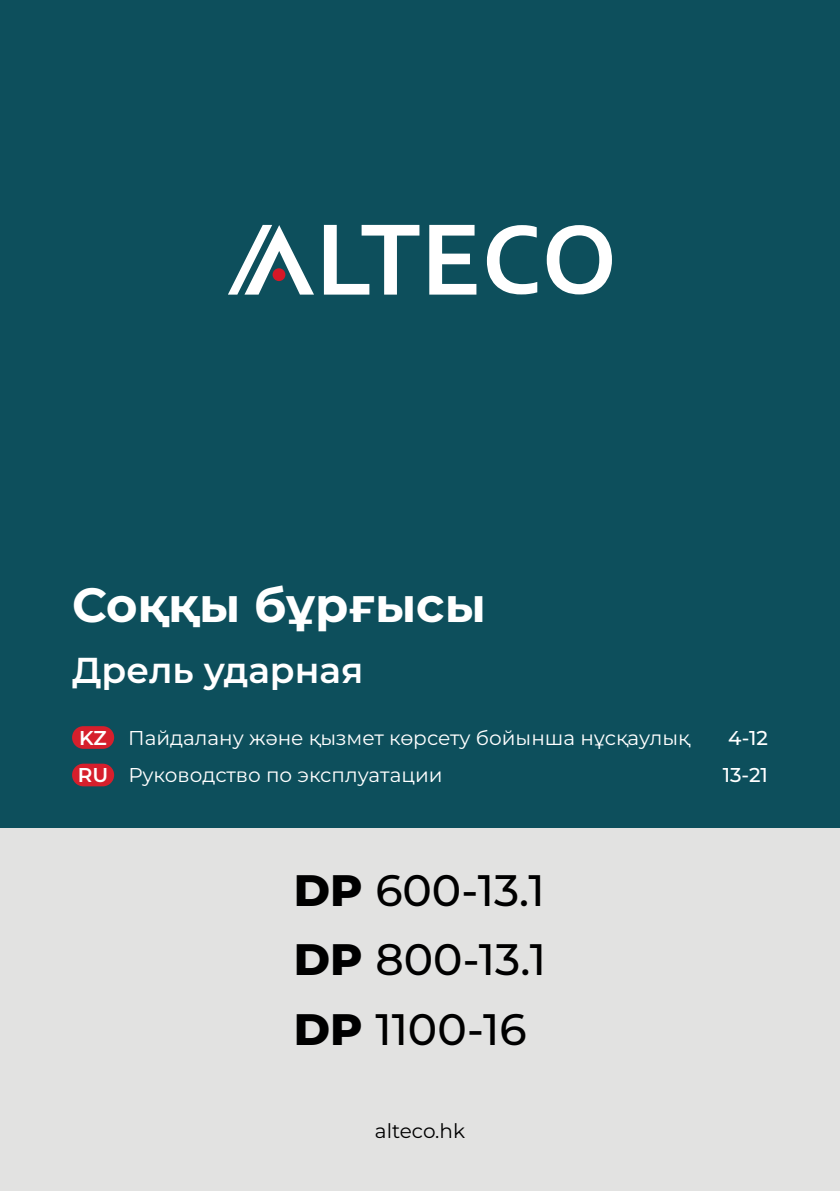
<style>
.page{position:relative;width:840px;height:1191px;background:#fff}
.page>*{position:absolute;margin:0;border:0;box-sizing:border-box;transform-origin:0 0}
.t1{font:700 48px "Montserrat";color:#fff}
.t2{font:500 44px "Montserrat";color:#000}
.t3{font:600 36px "Montserrat";color:#fff}
.t4{font:20px "Montserrat";color:#fff}
.t5{font:20px "Montserrat";color:#000}
.t6{font:500 20px "Montserrat";color:#fff}
.t7{font:600 20px "Montserrat";color:#fff}
.s1{font-weight:800}
</style>
<div class="page">
<div style="left:0;top:0;width:839px;height:828px;background:#0d4f5c"></div>
<div style="left:0;top:828px;width:839px;height:363px;background:#e2e2e1"></div>
<svg style="left:228px;top:225px;width:383px;height:69px"></svg>
<div style="left:272px;top:268px;width:13px;height:13px;background:#d61827;border-radius:50%"></div>
<div style="left:72px;top:763px;width:42px;height:23px;background:#d61f2c;border-radius:11px"></div>
<div style="left:72px;top:726px;width:42px;height:23px;background:#d61f2c;border-radius:11px"></div>
<p class="t1" style="left:72px;top:573px;width:415px">Соққы бұрғысы</p>
<p class="t3" style="left:72px;top:646px;width:293px">Дрель ударная</p>
<p class="t7" style="left:79px;top:724px;width:29px">KZ</p>
<p class="t4" style="left:128px;top:724px;width:562px">Пайдалану және қызмет көрсету бойынша нұсқаулық</p>
<p class="t6" style="left:727px;top:724px;width:41px">4-12</p>
<p class="t7" style="left:78px;top:761px;width:32px">RU</p>
<p class="t4" style="left:128px;top:761px;width:315px">Руководство по эксплуатации</p>
<p class="t6" style="left:722px;top:761px;width:47px">13-21</p>
<p class="t2" style="left:293px;top:860px;width:252px"><span class="s1">DP</span> 600-13.1</p>
<p class="t2" style="left:293px;top:930px;width:254px"><span class="s1">DP</span> 800-13.1</p>
<p class="t2" style="left:293px;top:1000px;width:234px"><span class="s1">DP</span> 1100-16</p>
<p class="t5" style="left:374px;top:1117px;width:92px">alteco.hk</p>
</div>
